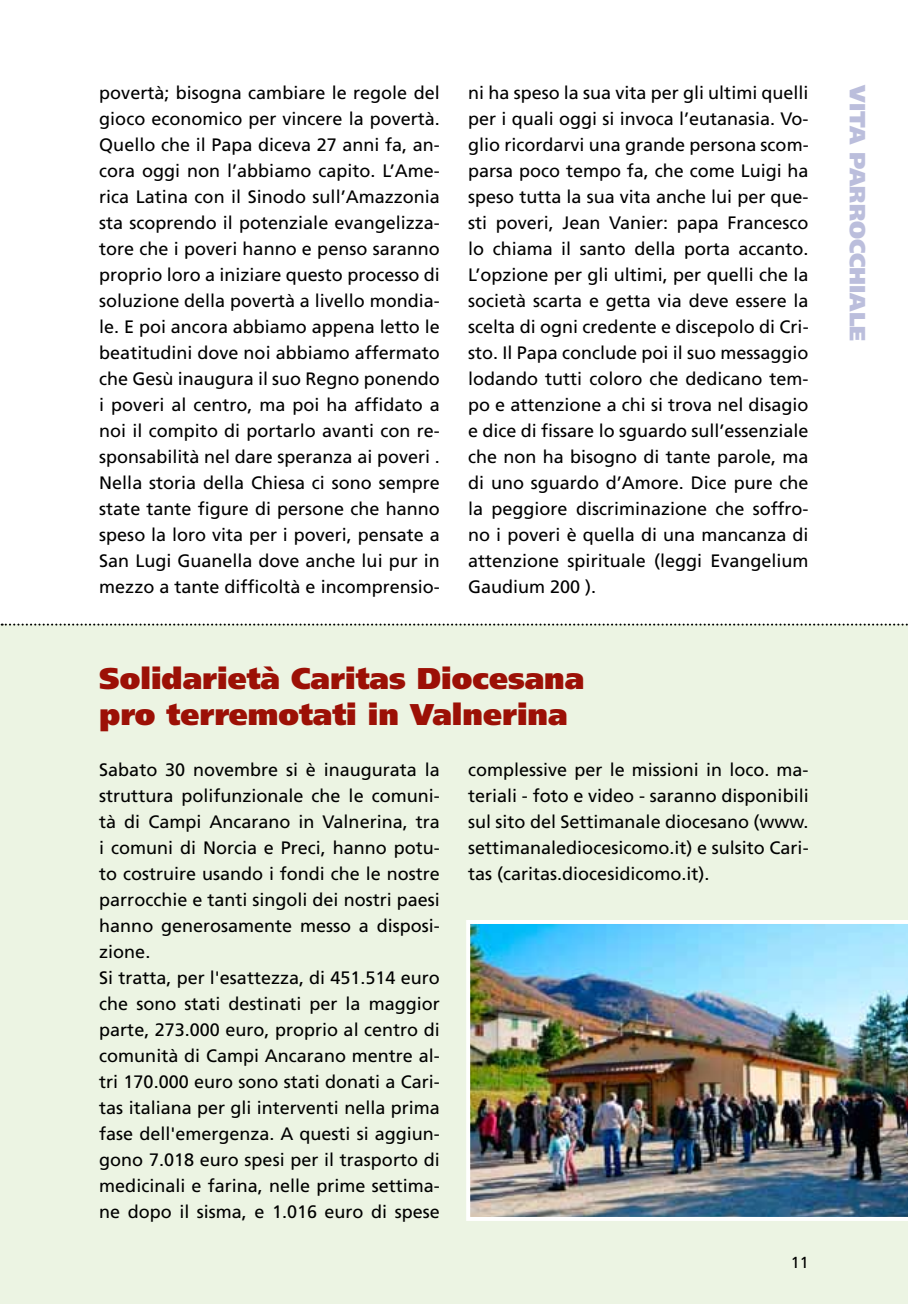
<style>
.page{position:relative;width:908px;height:1304px;background:#fff}
.page>*{position:absolute;margin:0;border:0;box-sizing:border-box;transform-origin:0 0}
.t1{font:900 30px/36px "Frutiger";color:#9c1006}
.t2{font:900 22px "Frutiger";color:#bbbedc}
.t3{font:18px/26px "Frutiger";color:#000;text-align:justify}
.t4{font:16px "Frutiger";color:#000}
</style>
<div class="page">
<div style="left:0;top:625px;width:907px;height:679px;background:#ecf4e3"></div>
<svg style="left:2px;top:624px;width:906px;height:2px"></svg>
<img style="left:466px;top:920px;width:441px;height:301px">
<p class="t3" style="left:99px;top:80px;width:342px">povertà; bisogna cambiare le regole del gioco economico per vincere la povertà.<br>Quello che il Papa diceva 27 anni fa, an&shy;cora oggi non l’abbiamo capito. L’Ame&shy;rica Latina con il Sinodo sull’Amazzonia sta scoprendo il potenziale evangelizza&shy;tore che i poveri hanno e penso saranno proprio loro a iniziare questo processo di soluzione della povertà a livello mondia&shy;le. E poi ancora abbiamo appena letto le beatitudini dove noi abbiamo affermato che Gesù inaugura il suo Regno ponendo i poveri al centro, ma poi ha affidato a noi il compito di portarlo avanti con re&shy;sponsabilità nel dare speranza ai poveri .<br>Nella storia della Chiesa ci sono sempre state tante figure di persone che hanno speso la loro vita per i poveri, pensate a San Lugi Guanella dove anche lui pur in mezzo a tante difficoltà e incomprensio-</p>
<p class="t3" style="left:468px;top:79px;width:342px">ni ha speso la sua vita per gli ultimi quelli per i quali oggi si invoca l’eutanasia. Vo&shy;glio ricordarvi una grande persona scom&shy;parsa poco tempo fa, che come Luigi ha speso tutta la sua vita anche lui per que&shy;sti poveri, Jean Vanier: papa Francesco lo chiama il santo della porta accanto.<br>L’opzione per gli ultimi, per quelli che la società scarta e getta via deve essere la scelta di ogni credente e discepolo di Cri&shy;sto. I l Papa conclude poi il suo messaggio lodando tutti coloro che dedicano tem&shy;po e attenzione a chi si trova nel disagio e dice di fissare lo sguardo sull’essenziale che non ha bisogno di tante parole, ma di uno sguardo d’Amore. Dice pure che la peggiore discriminazione che soffro&shy;no i poveri è quella di una mancanza di attenzione spirituale (leggi Evangelium Gaudium 200 ).</p>
<h1 class="t1" style="left:99px;top:660px;width:486px">Solidarietà Caritas Diocesana pro terremotati in Valnerina</h1>
<p class="t3" style="left:99px;top:757px;width:342px;text-align:left">Sabato 30 novembre si è inaugurata la struttura polifunzionale che le comuni&shy;tà di Campi Ancarano in Valnerina, tra i comuni di Norcia e Preci, hanno potu&shy;to costruire usando i fondi che le nostre parrocchie e tanti singoli dei nostri paesi hanno generosamente messo a disposi&shy;zione.<br>Si tratta, per l'esattezza, di 451.514 euro che sono stati destinati per la maggior parte, 273.000 euro, proprio al centro di comunità di Campi Ancarano mentre al&shy;tri 170.000 euro sono stati donati a Cari&shy;tas italiana per gli interventi nella prima fase dell'emergenza. A questi si aggiun&shy;gono 7.018 euro spesi per il trasporto di medicinali e farina, nelle prime settima&shy;ne dopo il sisma, e 1.016 euro di spese</p>
<p class="t3" style="left:468px;top:757px;width:342px">complessive per le missioni in loco. ma&shy;teriali - foto e video - saranno disponibili sul sito del Settimanale diocesano (www. settimanalediocesicomo.it) e sulsito Cari&shy;tas (caritas.diocesidicomo.it).</p>
<p class="t4" style="left:790px;top:1253px;width:19px">11</p>
<p class="t2" style="left:870px;top:85px;width:258px;rotate:90deg">vita parrocchiale</p>
</div>
